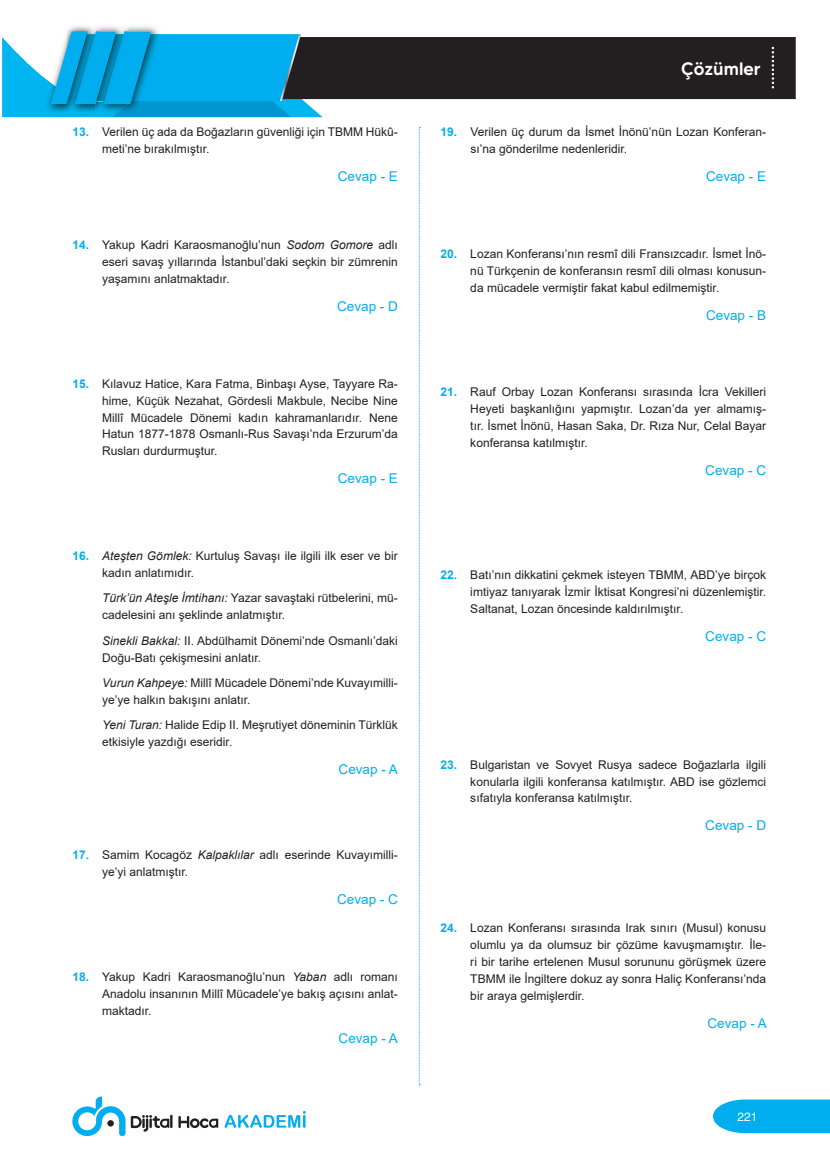
<style>
.page{position:relative;width:830px;height:1170px;background:#fff}
.page>*{position:absolute;margin:0;border:0;box-sizing:border-box;transform-origin:0 0}
.t1{font:500 18px "MADE Tommy Soft";color:#fff}
.CEVAP{font:13.5px "Arial";color:#00aeef}
.Çözüm_devam{font:12px/17px "Arial";color:#231f20}
.t2{font:12px "yargi Helvetica";color:#fff}
.s1{font-weight:700;color:#00aeef}
.s2{font-style:italic}
</style>
<div class="page">
<svg style="left:713px;top:1099px;width:116px;height:33px;background:#11b3f0"></svg>
<svg style="left:72px;top:1096px;width:53px;height:39px"></svg>
<svg style="left:107px;top:1119px;width:7px;height:7px"></svg>
<svg style="left:224px;top:1111px;width:81px;height:16px"></svg>
<svg style="left:178px;top:1116px;width:40px;height:12px"></svg>
<svg style="left:131px;top:1114px;width:41px;height:17px"></svg>
<svg style="left:418px;top:127px;width:2px;height:958px"></svg>
<div style="left:322px;top:37px;width:473px;height:62px;background:#231f20"></div>
<svg style="left:2px;top:26px;width:320px;height:91px;background:#2babda"></svg>
<svg style="left:771px;top:47px;width:2px;height:41px"></svg>
<p class="Çözüm_devam" style="left:102px;top:124px;width:297px;text-indent:-30px"><span class="s1">13.</span> Verilen üç ada da Boğazların güvenliği için TBMM Hükû&shy;meti’ne bırakılmıştır.</p>
<p class="CEVAP" style="left:338px;top:167px;width:62px">Cevap - E</p>
<p class="Çözüm_devam" style="left:102px;top:236px;width:297px;text-align:justify;text-indent:-30px"><span class="s1">14.</span> Yakup Kadri Karaosmanoğlu’nun <span class="s2">Sodom Gomore</span> adlı eseri savaş yıllarında İstanbul’daki seçkin bir zümrenin yaşamını anlatmaktadır.</p>
<p class="CEVAP" style="left:337px;top:297px;width:62px">Cevap - D</p>
<p class="Çözüm_devam" style="left:102px;top:375px;width:297px;text-align:justify;text-indent:-30px"><span class="s1">15.</span> Kılavuz Hatice, Kara Fatma, Binbaşı Ayse, Tayyare Ra&shy;hime, Küçük Nezahat, Gördesli Makbule, Necibe Nine Millî Mücadele Dönemi kadın kahramanlarıdır. Nene Hatun 1877-1878 Osmanlı-Rus Savaşı’nda Erzurum’da Rusları durdurmuştur.</p>
<p class="CEVAP" style="left:338px;top:469px;width:62px">Cevap - E</p>
<p class="Çözüm_devam" style="left:102px;top:547px;width:297px;text-indent:-30px"><span class="s1">16.</span> <span class="s2">Ateşten Gömlek:</span> Kurtuluş Savaşı ile ilgili ilk eser ve bir kadın anlatımıdır.</p>
<p class="Çözüm_devam" style="left:102px;top:589px;width:297px"><span class="s2">Türk’ün Ateşle İmtihanı:</span> Yazar savaştaki rütbelerini, mü&shy;cadelesini anı şeklinde anlatmıştır.</p>
<p class="Çözüm_devam" style="left:102px;top:631px;width:297px"><span class="s2">Sinekli Bakkal:</span> II. Abdülhamit Dönemi’nde Osmanlı’daki<br>Doğu-Batı çekişmesini anlatır.</p>
<p class="Çözüm_devam" style="left:102px;top:674px;width:297px"><span class="s2">Vurun Kahpeye:</span> Millî Mücadele Dönemi’nde Kuvayımilli&shy;ye’ye halkın bakışını anlatır.</p>
<p class="Çözüm_devam" style="left:102px;top:716px;width:297px"><span class="s2">Yeni Turan:</span> Halide Edip II. Meşrutiyet döneminin Türklük etkisiyle yazdığı eseridir.</p>
<p class="CEVAP" style="left:338px;top:760px;width:61px">Cevap - A</p>
<p class="Çözüm_devam" style="left:102px;top:846px;width:297px;text-indent:-30px"><span class="s1">17.</span> Samim Kocagöz <span class="s2">Kalpaklılar</span> adlı eserinde Kuvayımilli&shy;ye’yi anlatmıştır.</p>
<p class="CEVAP" style="left:337px;top:890px;width:62px">Cevap - C</p>
<p class="Çözüm_devam" style="left:102px;top:967px;width:297px;text-align:justify;text-indent:-30px"><span class="s1">18.</span> Yakup Kadri Karaosmanoğlu’nun <span class="s2">Yaban</span> adlı romanı Anadolu insanının Millî Mücadele’ye bakış açısını anlat&shy;maktadır.</p>
<p class="CEVAP" style="left:338px;top:1028px;width:61px">Cevap - A</p>
<h1 class="t1" style="left:680px;top:57px;width:81px">Çözümler</h1>
<p class="Çözüm_devam" style="left:470px;top:124px;width:297px;text-indent:-30px"><span class="s1">19.</span> Verilen üç durum da İsmet İnönü’nün Lozan Konferan&shy;sı’na gönderilme nedenleridir.</p>
<p class="CEVAP" style="left:705px;top:167px;width:62px">Cevap - E</p>
<p class="Çözüm_devam" style="left:470px;top:245px;width:297px;text-align:justify;text-indent:-30px"><span class="s1">20.</span> Lozan Konferansı’nın resmî dili Fransızcadır. İsmet İnö&shy;nü Türkçenin de konferansın resmî dili olması konusun&shy;da mücadele vermiştir fakat kabul edilmemiştir.</p>
<p class="CEVAP" style="left:705px;top:305px;width:62px">Cevap - B</p>
<p class="Çözüm_devam" style="left:470px;top:383px;width:297px;text-align:justify;text-indent:-30px"><span class="s1">21.</span> Rauf Orbay Lozan Konferansı sırasında İcra Vekilleri Heyeti başkanlığını yapmıştır. Lozan’da yer almamış&shy;tır. İsmet İnönü, Hasan Saka, Dr. Rıza Nur, Celal Bayar konferansa katılmıştır.</p>
<p class="CEVAP" style="left:705px;top:461px;width:62px">Cevap - C</p>
<p class="Çözüm_devam" style="left:470px;top:566px;width:297px;text-align:justify;text-indent:-30px"><span class="s1">22.</span> Batı’nın dikkatini çekmek isteyen TBMM, ABD’ye birçok imtiyaz tanıyarak İzmir İktisat Kongresi’ni düzenlemiştir.<br>Saltanat, Lozan öncesinde kaldırılmıştır.</p>
<p class="CEVAP" style="left:705px;top:627px;width:62px">Cevap - C</p>
<p class="Çözüm_devam" style="left:470px;top:755px;width:297px;text-align:justify;text-indent:-30px"><span class="s1">23.</span> Bulgaristan ve Sovyet Rusya sadece Boğazlarla ilgili konularla ilgili konferansa katılmıştır. ABD ise gözlemci sıfatıyla konferansa katılmıştır.</p>
<p class="CEVAP" style="left:705px;top:816px;width:62px">Cevap - D</p>
<p class="Çözüm_devam" style="left:470px;top:919px;width:297px;text-align:justify;text-indent:-30px"><span class="s1">24.</span> Lozan Konferansı sırasında Irak sınırı (Musul) konusu olumlu ya da olumsuz bir çözüme kavuşmamıştır. İle&shy;ri bir tarihe ertelenen Musul sorununu görüşmek üzere TBMM ile İngiltere dokuz ay sonra Haliç Konferansı’nda bir araya gelmişlerdir.</p>
<p class="CEVAP" style="left:707px;top:1013px;width:61px">Cevap - A</p>
<p class="t2" style="left:737px;top:1109px;width:22px">221</p>
</div>
